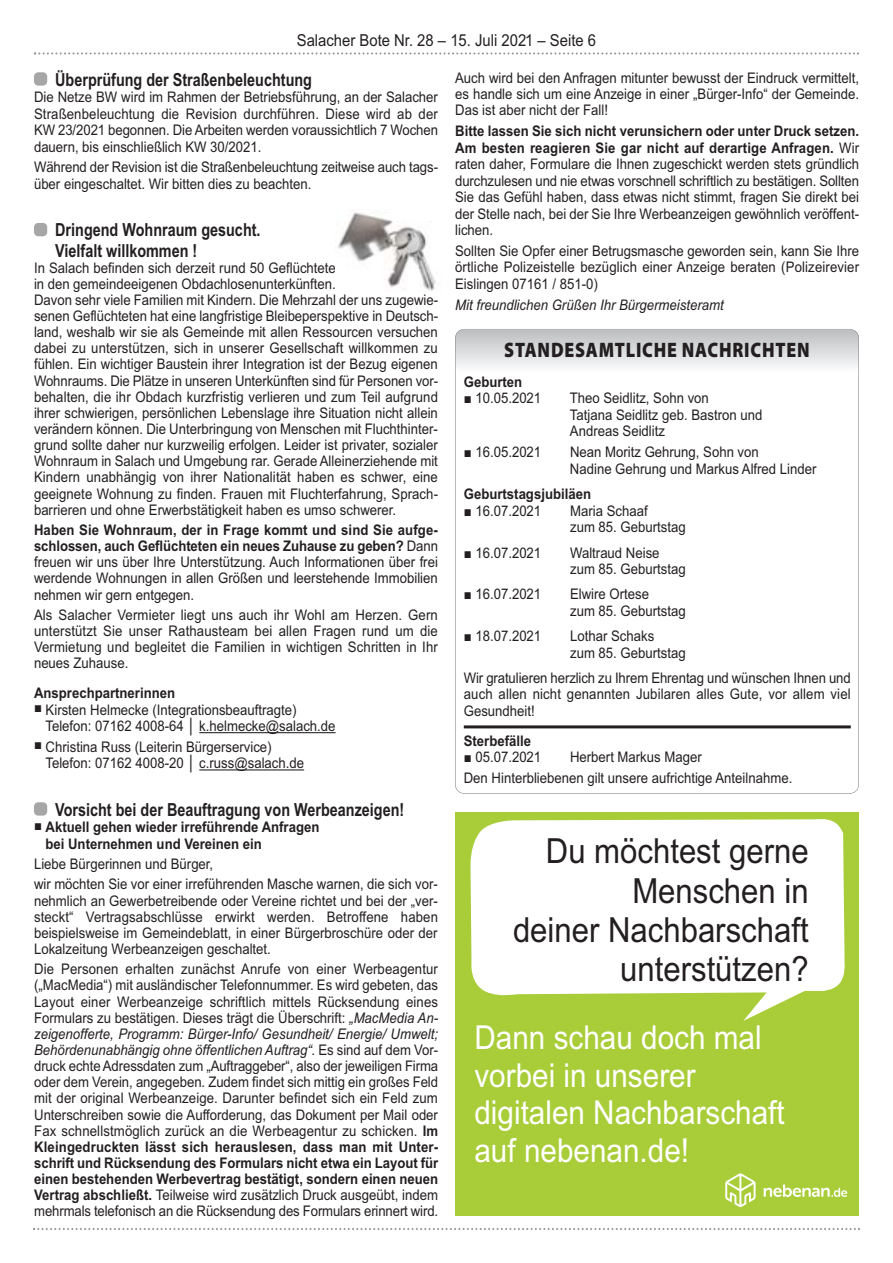
<style>
.page{position:relative;width:893px;height:1263px;background:#fff}
.page>*{position:absolute;margin:0;border:0;box-sizing:border-box;transform-origin:0 0}
.t1{font:34.5px/39.3px "Arial";color:#231f20;text-align:right;scale:.9 1}
.t2{font:33px/37.5px "Arial";color:#fff;scale:.9 1}
.t3{font:900 21px "Myriad Pro";letter-spacing:.045em;color:#231f20;scale:.85 1}
.t4{font:700 18px/20.2px "Arial";color:#231f20;scale:.8 1}
.t5{font:16.5px "Arial";color:#231f20;scale:.9 1}
.t6{font:14.7px/16.2px "Arial";color:#231f20;scale:.9 1}
.t7{font:700 14.7px/16.5px "Arial";color:#231f20;scale:.9 1}
.t8{font:italic 14.7px "Arial";color:#231f20;scale:.9 1}
.s1{font-weight:700}
.s2{font-style:italic}
</style>
<div class="page">
<svg style="left:34px;top:52px;width:825px;height:3px"></svg>
<svg style="left:33px;top:1228px;width:827px;height:2px"></svg>
<hr style="left:199px;top:732px;width:137px;height:1px;background:#231f20">
<hr style="left:199px;top:769px;width:105px;height:1px;background:#231f20">
<div style="left:34px;top:72px;width:13px;height:14px;background:#a7a6a6;border-radius:4px"></div>
<div style="left:34px;top:223px;width:13px;height:13px;background:#a7a6a6;border-radius:4px"></div>
<div style="left:34px;top:802px;width:13px;height:14px;background:#a7a6a6;border-radius:4px"></div>
<img style="left:338px;top:212px;width:98px;height:79px">
<svg style="left:455px;top:330px;width:404px;height:37px;background:#d7d8da"></svg>
<hr style="left:464px;top:725px;width:387px;height:3px;background:#231f20">
<div style="left:455px;top:812px;width:404px;height:404px;background:#a9cd38"></div>
<svg style="left:725px;top:1173px;width:122px;height:34px"></svg>
<svg style="left:470px;top:819px;width:375px;height:202px;background:#f2f7e1"></svg>
<p class="t5" style="left:297px;top:31px;width:334px">Salacher Bote Nr. 28 – 15. Juli 2021 – Seite 6</p>
<p class="t4" style="left:55px;top:69px;width:323px">Überprüfung der Straßenbeleuchtung</p>
<p class="t6" style="left:34px;top:89px;width:450px;text-align:justify">Die Netze BW wird im Rahmen der Betriebsführung, an der Salacher Straßenbeleuchtung die Revision durchführen. Diese wird ab der KW 23/2021 begonnen. Die Arbeiten werden voraussichtlich 7 Wochen dauern, bis einschließlich KW 30/2021.</p>
<p class="t6" style="left:34px;top:159px;width:450px">Während der Revision ist die Straßenbeleuchtung zeitweise auch tags&shy;über eingeschaltet. Wir bitten dies zu beachten.</p>
<p class="t4" style="left:55px;top:220px;width:258px">Dringend Wohnraum gesucht.<br>Vielfalt willkommen !</p>
<p class="t6" style="left:34px;top:259px;width:450px">In Salach befinden sich derzeit rund 50 Geflüchtete<br>in den gemeindeeigenen Obdachlosenunterkünften.<br>Davon sehr viele Familien mit Kindern. Die Mehrzahl der uns zugewie&shy;senen Geflüchteten hat eine langfristige Bleibeperspektive in Deutsch&shy;land, weshalb wir sie als Gemeinde mit allen Ressourcen versuchen dabei zu unterstützen, sich in unserer Gesellschaft willkommen zu fühlen. Ein wichtiger Baustein ihrer Integration ist der Bezug eigenen Wohnraums. Die Plätze in unseren Unterkünften sind für Personen vor&shy;behalten, die ihr Obdach kurzfristig verlieren und zum Teil aufgrund ihrer schwierigen, persönlichen Lebenslage ihre Situation nicht allein verändern können. Die Unterbringung von Menschen mit Fluchthinter&shy;grund sollte daher nur kurzweilig erfolgen. Leider ist privater, sozialer Wohnraum in Salach und Umgebung rar. Gerade Alleinerziehende mit Kindern unabhängig von ihrer Nationalität haben es schwer, eine geeignete Wohnung zu finden. Frauen mit Fluchterfahrung, Sprach&shy;barrieren und ohne Erwerbstätigkeit haben es umso schwerer.</p>
<p class="t6" style="left:34px;top:522px;width:450px;text-align:justify"><span class="s1">Haben Sie Wohnraum, der in Frage kommt und sind Sie aufge&shy;schlossen, auch Geflüchteten ein neues Zuhause zu geben?</span> Dann freuen wir uns über Ihre Unterstützung. Auch Informationen über frei werdende Wohnungen in allen Größen und leerstehende Immobilien nehmen wir gern entgegen.</p>
<p class="t6" style="left:34px;top:607px;width:450px;text-align:justify">Als Salacher Vermieter liegt uns auch ihr Wohl am Herzen. Gern unterstützt Sie unser Rathausteam bei allen Fragen rund um die Vermietung und begleitet die Familien in wichtigen Schritten in Ihr neues Zuhause.</p>
<p class="t7" style="left:34px;top:685px;width:158px">Ansprechpartnerinnen</p>
<p class="t6" style="left:45px;top:701px;width:324px;text-indent:-11px">■ Kirsten Helmecke (Integrationsbeauftragte)<br>Telefon: 07162 4008-64 │ k.helmecke@salach.de</p>
<p class="t6" style="left:45px;top:738px;width:289px;text-indent:-11px">■ Christina Russ (Leiterin Bürgerservice)<br>Telefon: 07162 4008-20 │ c.russ@salach.de</p>
<p class="t4" style="left:55px;top:799px;width:438px">Vorsicht bei der Beauftragung von Werbeanzeigen!</p>
<p class="t7" style="left:45px;top:819px;width:306px;text-indent:-11px"><sup>■</sup> Aktuell gehen wieder irreführende Anfragen bei Unternehmen und Vereinen ein</p>
<p class="t6" style="left:34px;top:854px;width:450px;line-height:20.4px">Liebe Bürgerinnen und Bürger,<br>wir möchten Sie vor einer irreführenden Masche warnen, die sich vor-</p>
<p class="t6" style="left:34px;top:892px;width:450px;text-align:justify">nehmlich an Gewerbetreibende oder Vereine richtet und bei der „ver&shy;steckt“ Vertragsabschlüsse erwirkt werden. Betroffene haben beispielsweise im Gemeindeblatt, in einer Bürgerbroschüre oder der Lokalzeitung Werbeanzeigen geschaltet.</p>
<p class="t6" style="left:34px;top:961px;width:451px;text-align:justify">Die Personen erhalten zunächst Anrufe von einer Werbeagentur („MacMedia“) mit ausländischer Telefonnummer. Es wird gebeten, das Layout einer Werbeanzeige schriftlich mittels Rücksendung eines Formulars zu bestätigen. Dieses trägt die Überschrift: <span class="s2">„MacMedia An&shy;zeigenofferte, Programm: Bürger-Info/ Gesundheit/ Energie/ Umwelt; Behördenunabhängig ohne öffentlichen Auftrag“</span>. Es sind auf dem Vor&shy;druck echte Adressdaten zum „Auftraggeber“, also der jeweiligen Firma oder dem Verein, angegeben. Zudem findet sich mittig ein großes Feld mit der original Werbeanzeige. Darunter befindet sich ein Feld zum Unterschreiben sowie die Aufforderung, das Dokument per Mail oder Fax schnellstmöglich zurück an die Werbeagentur zu schicken. <span class="s1">Im Kleingedruckten lässt sich herauslesen, dass man mit Unter&shy;schrift und Rücksendung des Formulars nicht etwa ein Layout für einen bestehenden Werbevertrag bestätigt, sondern einen neuen Vertrag abschließt.</span> Teilweise wird zusätzlich Druck ausgeübt, indem mehrmals telefonisch an die Rücksendung des Formulars erinnert wird.</p>
<p class="t6" style="left:455px;top:70px;width:450px;text-align:justify">Auch wird bei den Anfragen mitunter bewusst der Eindruck vermittelt, es handle sich um eine Anzeige in einer „Bürger-Info“ der Gemeinde.<br>Das ist aber nicht der Fall!</p>
<p class="t6" style="left:455px;top:123px;width:450px;text-align:justify"><span class="s1">Bitte lassen Sie sich nicht verunsichern oder unter Druck setzen.<br>Am besten reagieren Sie gar nicht auf derartige Anfragen.</span> Wir raten daher, Formulare die Ihnen zugeschickt werden stets gründlich durchzulesen und nie etwas vorschnell schriftlich zu bestätigen. Sollten Sie das Gefühl haben, dass etwas nicht stimmt, fragen Sie direkt bei der Stelle nach, bei der Sie Ihre Werbeanzeigen gewöhnlich veröffent&shy;lichen.</p>
<p class="t6" style="left:455px;top:242px;width:450px;text-align:justify">Sollten Sie Opfer einer Betrugsmasche geworden sein, kann Sie Ihre örtliche Polizeistelle bezüglich einer Anzeige beraten (Polizeirevier Eislingen 07161 / 851-0)</p>
<p class="t8" style="left:455px;top:296px;width:300px">Mit freundlichen Grüßen Ihr Bürgermeisteramt</p>
<p class="t3" style="left:504px;top:342px;width:361px">STANDESAMTLICHE NACHRICHTEN</p>
<p class="t7" style="left:464px;top:374px;width:67px">Geburten</p>
<p class="t6" style="left:464px;top:390px;width:88px">■ 10.05.2021</p>
<p class="t6" style="left:570px;top:390px;width:215px">Theo Seidlitz, Sohn von<br>Tatjana Seidlitz geb. Bastron und<br>Andreas Seidlitz</p>
<p class="t6" style="left:464px;top:444px;width:88px">■ 16.05.2021</p>
<p class="t6" style="left:570px;top:444px;width:275px">Nean Moritz Gehrung, Sohn von<br>Nadine Gehrung und Markus Alfred Linder</p>
<p class="t7" style="left:464px;top:486px;width:143px">Geburtstagsjubiläen</p>
<p class="t6" style="left:464px;top:503px;width:88px">■ 16.07.2021</p>
<p class="t6" style="left:570px;top:502px;width:130px">Maria Schaaf<br>zum 85. Geburtstag</p>
<p class="t6" style="left:464px;top:544px;width:88px">■ 16.07.2021</p>
<p class="t6" style="left:570px;top:544px;width:130px">Waltraud Neise zum 85. Geburtstag</p>
<p class="t6" style="left:464px;top:586px;width:88px">■ 16.07.2021</p>
<p class="t6" style="left:570px;top:586px;width:130px">Elwire Ortese<br>zum 85. Geburtstag</p>
<p class="t6" style="left:464px;top:628px;width:88px">■ 18.07.2021</p>
<p class="t6" style="left:570px;top:628px;width:130px">Lothar Schaks<br>zum 85. Geburtstag</p>
<p class="t6" style="left:464px;top:670px;width:432px;text-align:justify">Wir gratulieren herzlich zu Ihrem Ehrentag und wünschen Ihnen und auch allen nicht genannten Jubilaren alles Gute, vor allem viel Gesundheit!</p>
<p class="t7" style="left:464px;top:732px;width:76px">Sterbefälle</p>
<p class="t6" style="left:464px;top:749px;width:88px">■ 05.07.2021</p>
<p class="t6" style="left:464px;top:747px;width:366px;line-height:21px;text-indent:106px">Herbert Markus Mager<br>Den Hinterbliebenen gilt unsere aufrichtige Anteilnahme.</p>
<p class="t1" style="left:513px;top:832px;width:330px">Du möchtest gerne<br>Menschen in<br>deiner Nachbarschaft unterstützen?</p>
<p class="t2" style="left:474px;top:1019px;width:346px">Dann schau doch mal vorbei in unserer digitalen Nachbarschaft auf nebenan.de!</p>
</div>
